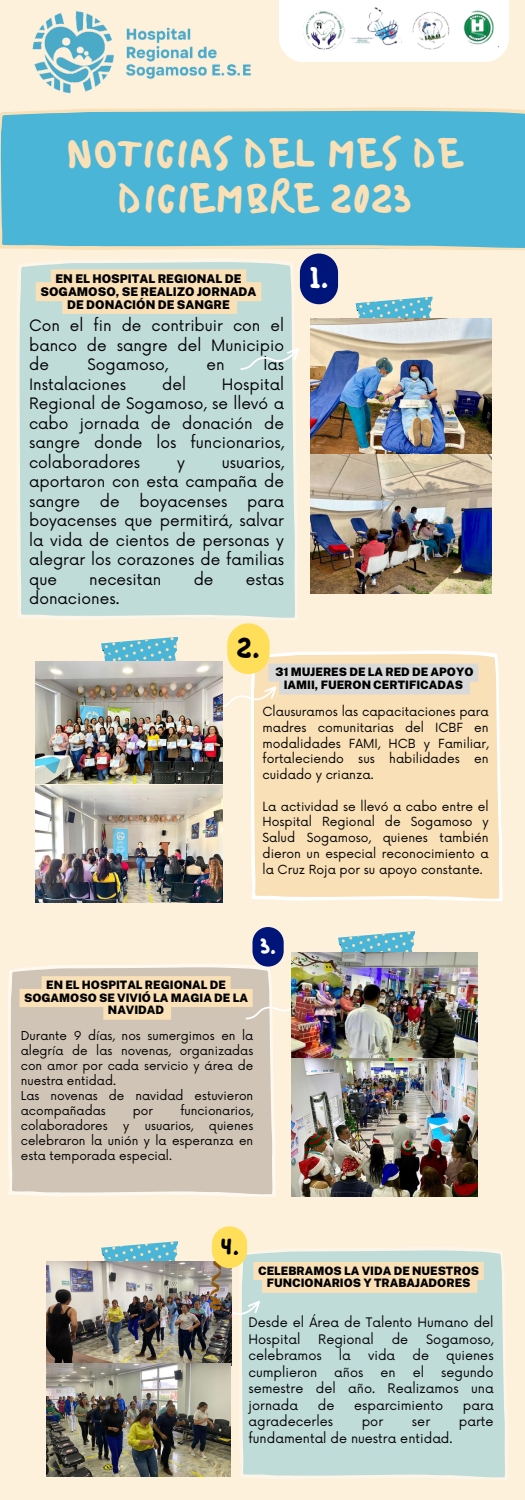
<style>
.page{position:relative;width:525px;height:1500px;background:#fdf1db}
.page>*{position:absolute;margin:0;border:0;box-sizing:border-box;transform-origin:0 0}
.t1{font:41.1px/45px "Bristol";color:#f9e0b7;text-align:center}
.t2{font:29.3px "Bristol";color:#fff}
.t3{font:29.3px "Bristol";color:#000}
.t4{font:24.1px "Bristol";color:#000}
.t5{font:22.9px "Bristol";color:#fff}
.t6{font:15.4px/19.5px "Now";color:#000;text-align:justify}
.t7{font:12.8px/16.5px "Now";color:#000}
.t8{font:12.3px/15.8px "Now";color:#000;text-align:justify}
.t9{font:12px/15px "Now";color:#000;text-align:justify}
.t10{font:900 12px/12.8px "Public Sans";color:#000;text-align:center}
.t11{font:900 11.6px/12.8px "Public Sans";color:#000;text-align:center}
</style>
<div class="page">
<div style="left:279px;top:0;width:230px;height:62px;background:#fff"></div>
<img style="left:303px;top:7px;width:195px;height:44px">
<div style="left:0;top:107px;width:525px;height:144px;background:#4ab5d6"></div>
<div style="left:17px;top:259px;width:281px;height:361px;background:#c0dcd9"></div>
<svg style="left:101px;top:637px;width:77px;height:24px;background:#78c3d3"></svg>
<svg style="left:251px;top:650px;width:251px;height:251px;background:#f9e1bb"></svg>
<svg style="left:8px;top:964px;width:267px;height:233px;background:#d2c8b9"></svg>
<svg style="left:239px;top:1247px;width:269px;height:233px;background:#c4ddd9"></svg>
<img style="left:0;top:11px;width:298px;height:115px">
<svg style="left:338px;top:931px;width:77px;height:22px"></svg>
<svg style="left:356px;top:297px;width:77px;height:22px;background:#7bc1d0"></svg>
<svg style="left:101px;top:1241px;width:77px;height:21px"></svg>
<div style="left:253px;top:1262px;width:231px;height:31px;background:#f9e0b7"></div>
<svg style="left:231px;top:1300px;width:31px;height:25px"></svg>
<svg style="left:223px;top:664px;width:255px;height:46px;background:#e8dece"></svg>
<svg style="left:239px;top:348px;width:60px;height:24px"></svg>
<img style="left:310px;top:319px;width:182px;height:274px">
<img style="left:35px;top:661px;width:188px;height:123px">
<img style="left:35px;top:786px;width:188px;height:117px">
<img style="left:292px;top:953px;width:186px;height:105px">
<img style="left:292px;top:1058px;width:186px;height:139px">
<img style="left:47px;top:1262px;width:184px;height:215px">
<div style="left:300px;top:254px;width:38px;height:50px;background:#00157a;border-radius:19px"></div>
<div style="left:227px;top:623px;width:43px;height:51px;background:#ffde59;border-radius:21px"></div>
<div style="left:212px;top:1226px;width:35px;height:42px;background:#ffde59;border-radius:18px"></div>
<svg style="left:36px;top:269px;width:225px;height:45px;background:#f2dfba"></svg>
<svg style="left:20px;top:976px;width:287px;height:46px;background:#e6d2b4"></svg>
<div style="left:252px;top:927px;width:32px;height:40px;background:#00157a;border-radius:16px"></div>
<p class="t1" style="left:65px;top:133px;width:398px">NOTICIAS DEL MES DE<br>DICIEMBRE 2023</p>
<p class="t10" style="left:41px;top:272px;width:217px">EN EL HOSPITAL REGIONAL DE<br>SOGAMOSO, SE REALIZO JORNADA<br>DE DONACIÓN DE SANGRE</p>
<p class="t6" style="left:29px;top:317px;width:256px">Con el fin de contribuir con el banco de sangre del Municipio de</p>
<p class="t6" style="left:87px;top:356px;width:82px">Sogamoso,</p>
<p class="t6" style="left:207px;top:356px;width:20px">en</p>
<p class="t6" style="left:263px;top:356px;width:22px">las</p>
<p class="t6" style="left:29px;top:375px;width:99px">Instalaciones</p>
<p class="t6" style="left:162px;top:375px;width:25px">del</p>
<p class="t6" style="left:29px;top:375px;width:256px;text-indent:193px">Hospital Regional de Sogamoso, se llevó a cabo jornada de donación de sangre donde los funcionarios, colaboradores</p>
<p class="t6" style="left:29px;top:453px;width:256px;text-indent:193px">usuarios, aportaron con esta campaña de sangre</p>
<p class="t6" style="left:177px;top:453px;width:9px">y</p>
<p class="t6" style="left:100px;top:492px;width:21px">de</p>
<p class="t6" style="left:140px;top:492px;width:89px">boyacenses</p>
<p class="t6" style="left:29px;top:492px;width:256px;text-indent:218px">para boyacenses que permitirá, salvar la vida de cientos de personas y alegrar los corazones de familias que</p>
<p class="t6" style="left:89px;top:570px;width:74px">necesitan</p>
<p class="t6" style="left:194px;top:570px;width:21px">de</p>
<p class="t6" style="left:246px;top:570px;width:40px">estas</p>
<p class="t6" style="left:29px;top:590px;width:92px">donaciones.</p>
<p class="t3" style="left:237px;top:628px;width:25px">2.</p>
<p class="t2" style="left:309px;top:258px;width:21px">1.</p>
<p class="t11" style="left:275px;top:666px;width:200px">31 MUJERES DE LA RED DE APOYO<br>IAMII, FUERON CERTIFICADAS</p>
<p class="t8" style="left:262px;top:704px;width:228px">Clausuramos las capacitaciones para madres comunitarias del ICBF en modalidades FAMI, HCB y Familiar, fortaleciendo sus habilidades en cuidado y crianza.</p>
<p class="t8" style="left:262px;top:799px;width:228px">La actividad se llevó a cabo entre el Hospital Regional de Sogamoso y Salud Sogamoso, quienes también dieron un especial reconocimiento a la Cruz Roja por su apoyo constante.</p>
<p class="t11" style="left:24px;top:978px;width:225px">EN EL HOSPITAL REGIONAL DE<br>SOGAMOSO SE VIVIÓ LA MAGIA DE LA<br>NAVIDAD</p>
<p class="t5" style="left:260px;top:931px;width:18px">3.</p>
<p class="t9" style="left:21px;top:1029px;width:234px">Durante 9 días, nos sumergimos en la alegría de las novenas, organizadas con amor por cada servicio y área de nuestra entidad.</p>
<p class="t9" style="left:21px;top:1089px;width:234px">Las novenas de navidad estuvieron acompañadas</p>
<p class="t9" style="left:133px;top:1104px;width:22px">por</p>
<p class="t9" style="left:180px;top:1104px;width:75px">funcionarios,</p>
<p class="t9" style="left:21px;top:1119px;width:88px">colaboradores</p>
<p class="t9" style="left:123px;top:1119px;width:8px">y</p>
<p class="t9" style="left:145px;top:1119px;width:50px">usuarios,</p>
<p class="t9" style="left:21px;top:1119px;width:234px;text-indent:188px">quienes celebraron la unión y la esperanza en esta temporada especial.</p>
<p class="t4" style="left:220px;top:1230px;width:21px">4.</p>
<p class="t11" style="left:258px;top:1264px;width:223px">CELEBRAMOS LA VIDA DE NUESTROS<br>FUNCIONARIOS Y TRABAJADORES</p>
<p class="t7" style="left:248px;top:1315px;width:247px">Desde el Área de Talento Humano del<br>Hospital</p>
<p class="t7" style="left:318px;top:1332px;width:57px">Regional</p>
<p class="t7" style="left:392px;top:1332px;width:18px">de</p>
<p class="t7" style="left:426px;top:1332px;width:69px">Sogamoso,</p>
<p class="t7" style="left:248px;top:1348px;width:75px">celebramos</p>
<p class="t7" style="left:339px;top:1348px;width:13px">la</p>
<p class="t7" style="left:368px;top:1348px;width:29px">vida</p>
<p class="t7" style="left:412px;top:1348px;width:18px">de</p>
<p class="t7" style="left:446px;top:1348px;width:49px">quienes</p>
<p class="t7" style="left:248px;top:1365px;width:70px">cumplieron</p>
<p class="t7" style="left:334px;top:1365px;width:31px">años</p>
<p class="t7" style="left:381px;top:1365px;width:17px">en</p>
<p class="t7" style="left:413px;top:1365px;width:13px">el</p>
<p class="t7" style="left:248px;top:1365px;width:247px;text-align:justify;text-indent:193px">segundo semestre del año. Realizamos una jornada</p>
<p class="t7" style="left:318px;top:1398px;width:18px">de</p>
<p class="t7" style="left:354px;top:1398px;width:91px">esparcimiento</p>
<p class="t7" style="left:463px;top:1398px;width:32px">para</p>
<p class="t7" style="left:248px;top:1414px;width:86px">agradecerles</p>
<p class="t7" style="left:362px;top:1414px;width:23px">por</p>
<p class="t7" style="left:412px;top:1414px;width:20px">ser</p>
<p class="t7" style="left:459px;top:1414px;width:36px">parte</p>
<p class="t7" style="left:248px;top:1431px;width:206px">fundamental de nuestra entidad.</p>
</div>
